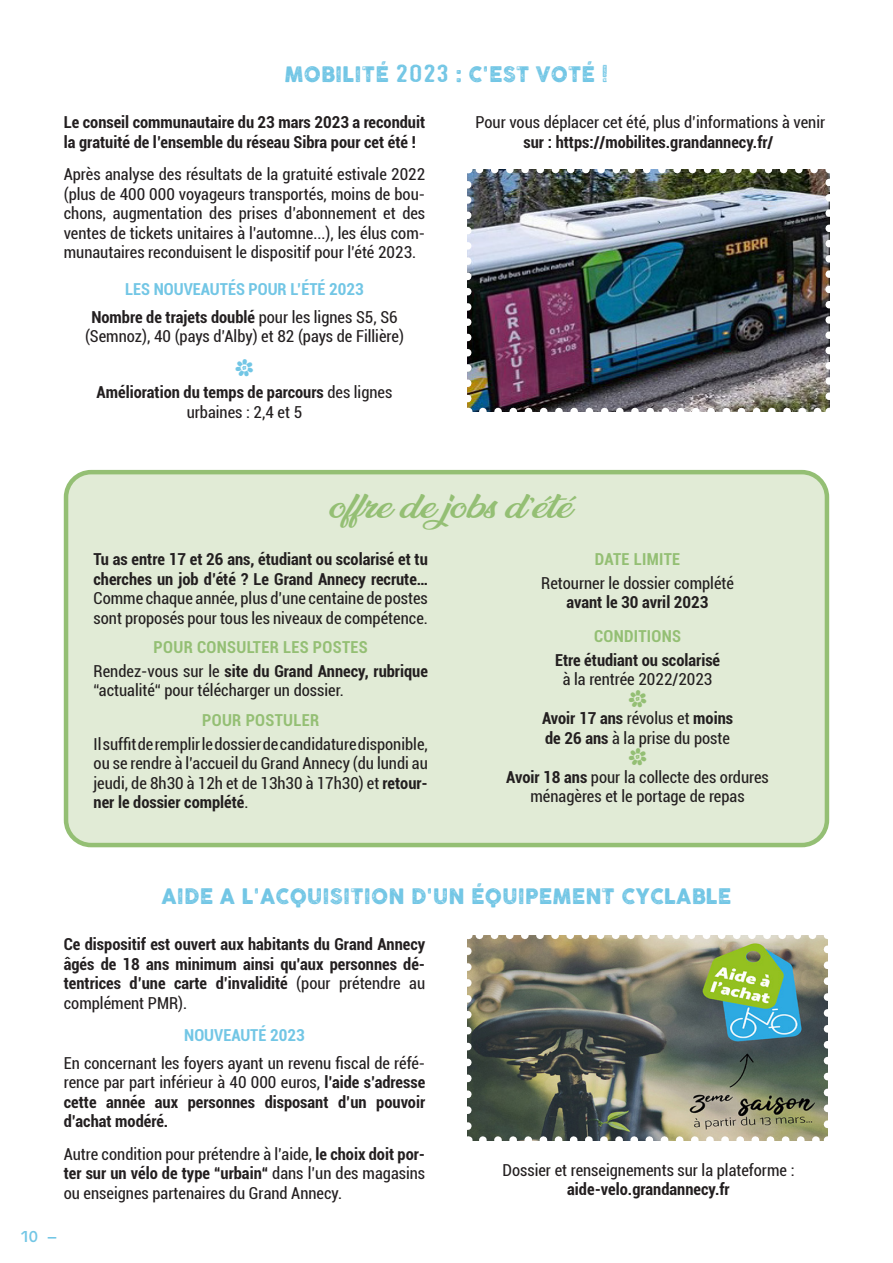
<style>
.page{position:relative;width:893px;height:1263px;background:#fff}
.page>*{position:absolute;margin:0;border:0;box-sizing:border-box;transform-origin:0 0}
.TEXTE{font:37.5px "MTF100 Dings PRO";color:#94bf74}
.TEXTE-2{font:37.5px "MTF100 Dings PRO";color:#72c6e5}
.titre{font:900 30px "Ananda";color:#94bf74;scale:1.2 1}
.TITRE{font:21px "COCOGOOSELETTERPRESS";letter-spacing:.01em;color:#72c6e5;scale:.95 1}
.TEXTE-3{font:condensed 16.5px/19.5px "Roboto";color:#231f20;text-align:justify}
.TEXTE-4{font:700 condensed 16.5px/19.5px "Roboto";color:#231f20;text-align:center}
.S-TITRE{font:700 condensed 16.5px "Roboto";letter-spacing:.02em;color:#94bf74}
.PARAGRAPHE{font:700 condensed 16.5px "Roboto";color:#72c6e5}
.t1{font:700 15px "Gravity";color:#72c6e5}
.s1{font-family:"Swistblnk Monthoers";font-size:24px}
.s2{font-weight:700}
.s3{font-weight:400}
</style>
<div class="page">
<div style="left:66px;top:472px;width:761px;height:373px;background:#e1ebd6;border-radius:25px"></div>
<div style="left:64px;top:470px;width:765px;height:377px;border:4px solid #94bf74;border-radius:25px"></div>
<img style="left:468px;top:170px;width:361px;height:241px">
<svg style="left:483px;top:408px;width:339px;height:4px"></svg>
<svg style="left:475px;top:169px;width:339px;height:4px"></svg>
<svg style="left:467px;top:185px;width:4px;height:226px"></svg>
<svg style="left:825px;top:169px;width:5px;height:227px"></svg>
<img style="left:468px;top:935px;width:359px;height:205px">
<svg style="left:483px;top:1136px;width:337px;height:5px"></svg>
<svg style="left:475px;top:935px;width:337px;height:4px"></svg>
<svg style="left:467px;top:951px;width:5px;height:189px"></svg>
<svg style="left:824px;top:935px;width:4px;height:189px"></svg>
<p class="TITRE" style="left:284px;top:62px;width:342px">MOBILITÉ <span class="s1">2023</span> : C'EST VOTÉ !</p>
<p class="TEXTE-4" style="left:64px;top:112px;width:363px;text-align:left">Le conseil communautaire du 23 mars 2023 a reconduit la gratuité de l’ensemble du réseau Sibra pour cet été !</p>
<p class="TEXTE-3" style="left:64px;top:164px;width:363px">Après analyse des résultats de la gratuité estivale 2022 (plus de 400 000 voyageurs transportés, moins de bou&shy;chons, augmentation des prises d’abonnement et des ventes de tickets unitaires à l’automne...), les élus com&shy;munautaires reconduisent le dispositif pour l’été 2023.</p>
<p class="PARAGRAPHE" style="left:125px;top:277px;width:240px">LES NOUVEAUTÉS POUR L’ÉTÉ 2023</p>
<p class="TEXTE-3" style="left:85px;top:306px;width:320px;text-align:center"><span class="s2">Nombre de trajets doublé</span> pour les lignes S5, S6 (Semnoz), 40 (pays d’Alby) et 82 (pays de Fillière)</p>
<p class="TEXTE-2" style="left:234px;top:342px;width:23px">a</p>
<p class="TEXTE-4" style="left:97px;top:382px;width:297px">Amélioration du temps de parcours <span class="s3">des lignes urbaines : 2,4 et 5</span></p>
<p class="TEXTE-3" style="left:475px;top:112px;width:348px;text-align:center">Pour vous déplacer cet été, plus d’informationsà venir <span class="s2">sur : https://mobilites.grandannecy.fr/</span></p>
<p class="titre" style="left:329px;top:490px;width:204px">offre de jobs d’été</p>
<p class="TEXTE-3" style="left:94px;top:549px;width:336px"><span class="s2">Tu as entre 17 et 26 ans, étudiant ou scolarisé et tu cherches un job d’été ? Le Grand Annecy recrute… </span>Comme chaque année, plus d’une centaine de postes sont proposés pour tous les niveaux de compétence.</p>
<p class="S-TITRE" style="left:154px;top:636px;width:216px">POUR CONSULTER LES POSTES</p>
<p class="TEXTE-3" style="left:94px;top:661px;width:336px">Rendez-vous sur le <span class="s2">site du Grand Annecy, rubrique </span>“actualité“ pour télécharger un dossier.</p>
<p class="S-TITRE" style="left:202px;top:708px;width:118px">POUR POSTULER</p>
<p class="TEXTE-3" style="left:94px;top:733px;width:336px">Il suffit de remplir le dossier de candidature disponible, ou se rendre à l’accueil du Grand Annecy (du lundi au jeudi, de 8h30 à 12h et de 13h30 à 17h30) et <span class="s2">retour&shy;ner le dossier complété</span>.</p>
<p class="S-TITRE" style="left:595px;top:548px;width:87px">DATE LIMITE</p>
<p class="TEXTE-3" style="left:541px;top:573px;width:194px;text-align:center">Retourner le dossier complété <span class="s2">avant le 30 avril 2023</span></p>
<p class="S-TITRE" style="left:594px;top:625px;width:89px">CONDITIONS</p>
<p class="TEXTE-4" style="left:555px;top:650px;width:167px">Etre étudiant ou scolarisé <span class="s3">à la rentrée 2022/2023</span></p>
<p class="TEXTE" style="left:627px;top:673px;width:23px">a</p>
<p class="TEXTE-3" style="left:542px;top:708px;width:192px"><span class="s2">Avoir 17 ans</span> révolus et <span class="s2">moins de 26 ans</span> à la prise du poste</p>
<p class="TEXTE" style="left:627px;top:732px;width:23px">a</p>
<p class="TEXTE-3" style="left:506px;top:767px;width:264px;text-align:center"><span class="s2">Avoir 18 ans</span> pour la collecte des ordures ménagères et le portage de repas</p>
<p class="TITRE" style="left:161px;top:885px;width:601px">AIDE A L'ACQUISITION D'UN ÉQUIPEMENT CYCLABLE</p>
<p class="TEXTE-4" style="left:64px;top:934px;width:363px;text-align:justify">Ce dispositif est ouvert aux habitants du Grand Annecy âgés de 18 ans minimum ainsi qu’aux personnes dé&shy;tentrices d’une carte d’invalidité <span class="s3">(pour prétendre au complément PMR).</span></p>
<p class="PARAGRAPHE" style="left:184px;top:1023px;width:122px">NOUVEAUTÉ 2023</p>
<p class="TEXTE-3" style="left:64px;top:1053px;width:363px">En concernant les foyers ayant un revenu fiscal de réfé&shy;rence par part inférieur à 40 000 euros, <span class="s2">l’aide s’adresse cette année aux personnes disposant d’un pouvoir d’achat modéré.</span></p>
<p class="TEXTE-3" style="left:64px;top:1143px;width:363px">Autre condition pour prétendre à l’aide, <span class="s2">le choix doit por&shy;ter sur un vélo de type “urbain“</span> dans l’un des magasins ou enseignes partenaires du Grand Annecy.</p>
<p class="t1" style="left:20px;top:1227px;width:40px">10 -</p>
<p class="TEXTE-3" style="left:502px;top:1160px;width:294px;text-align:center">Dossier et renseignements sur la plateforme : <span class="s2">aide-velo.grandannecy.fr</span></p>
</div>
